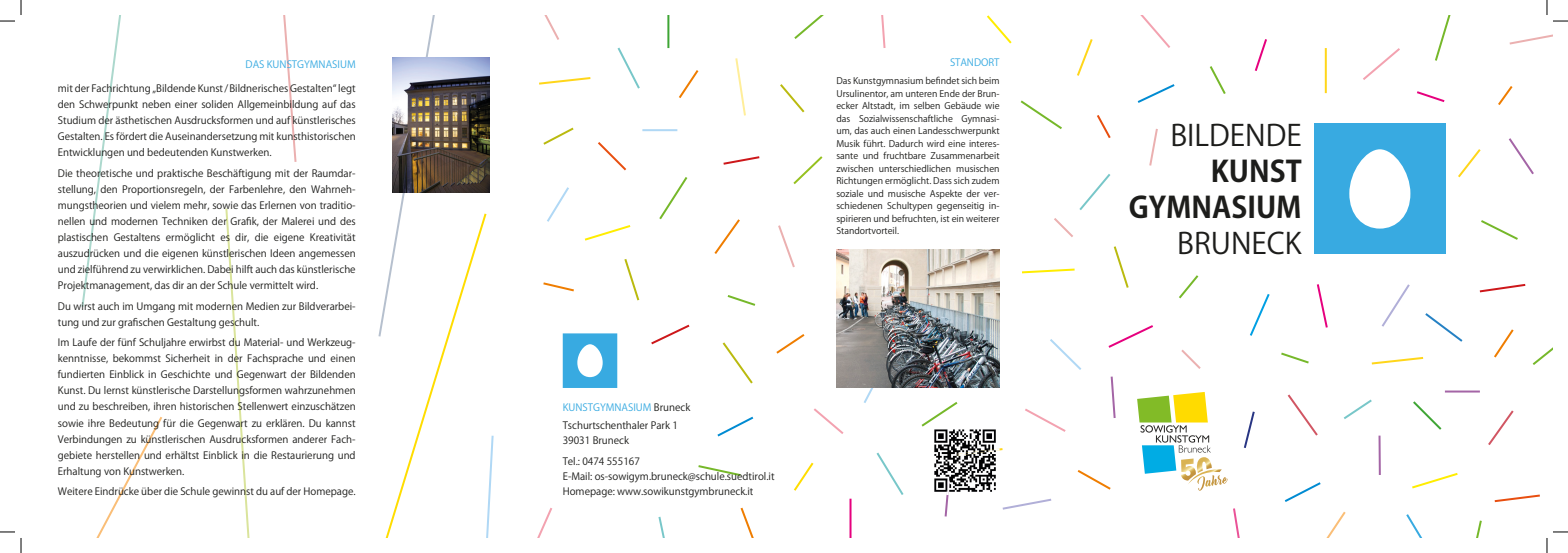
<style>
.page{position:relative;width:1568px;height:553px;background:#fff}
.page>*{position:absolute;margin:0;border:0;box-sizing:border-box;transform-origin:0 0}
.t1{font:29px "Koz Go Pr 6 N";color:#1d1d1b}
.t2{font:700 29px/35.8px "Koz Go Pr 6 N";color:#1d1d1b;text-align:right}
.t3{font:10px/16.1px "Koz Go Pr 6 N";color:#1d1d1b}
.t4{font:10px "Koz Go Pr 6 N";color:#38aae1}
.t5{font:9px/12.5px "Koz Go Pr 6 N";color:#1d1d1b;text-align:justify}
.s1{color:#38aae1}
</style>
<div class="page">
<svg style="left:386px;top:338px;width:63px;height:199px"></svg>
<svg style="left:225px;top:208px;width:25px;height:329px"></svg>
<svg style="left:378px;top:15px;width:112px;height:323px"></svg>
<svg style="left:283px;top:15px;width:14px;height:147px"></svg>
<svg style="left:486px;top:435px;width:8px;height:102px"></svg>
<svg style="left:81px;top:15px;width:40px;height:292px"></svg>
<svg style="left:97px;top:416px;width:66px;height:121px"></svg>
<svg style="left:861px;top:387px;width:25px;height:16px"></svg>
<svg style="left:1327px;top:511px;width:19px;height:26px"></svg>
<svg style="left:1371px;top:357px;width:53px;height:8px"></svg>
<svg style="left:1287px;top:394px;width:31px;height:42px"></svg>
<svg style="left:1108px;top:325px;width:45px;height:23px"></svg>
<svg style="left:1435px;top:15px;width:16px;height:46px"></svg>
<svg style="left:1508px;top:138px;width:26px;height:37px"></svg>
<svg style="left:1479px;top:284px;width:47px;height:9px"></svg>
<svg style="left:1137px;top:84px;width:38px;height:19px"></svg>
<hr style="left:1324px;top:48px;width:2px;height:45px;background:#ffd61a">
<svg style="left:814px;top:408px;width:30px;height:26px"></svg>
<svg style="left:1378px;top:435px;width:3px;height:40px"></svg>
<svg style="left:1494px;top:494px;width:46px;height:9px"></svg>
<svg style="left:1250px;top:294px;width:20px;height:42px"></svg>
<svg style="left:1532px;top:348px;width:20px;height:17px"></svg>
<svg style="left:1050px;top:339px;width:32px;height:31px"></svg>
<svg style="left:1243px;top:411px;width:12px;height:37px"></svg>
<svg style="left:1316px;top:284px;width:12px;height:44px"></svg>
<svg style="left:1458px;top:149px;width:23px;height:29px"></svg>
<svg style="left:1488px;top:410px;width:26px;height:35px"></svg>
<svg style="left:1425px;top:313px;width:38px;height:29px"></svg>
<svg style="left:1140px;top:15px;width:31px;height:33px"></svg>
<svg style="left:1020px;top:100px;width:42px;height:29px"></svg>
<svg style="left:1110px;top:376px;width:6px;height:42px"></svg>
<svg style="left:1412px;top:473px;width:46px;height:16px"></svg>
<svg style="left:1498px;top:86px;width:15px;height:19px"></svg>
<svg style="left:1254px;top:39px;width:13px;height:32px"></svg>
<svg style="left:1381px;top:284px;width:29px;height:43px"></svg>
<svg style="left:1233px;top:508px;width:7px;height:29px"></svg>
<svg style="left:1097px;top:115px;width:14px;height:23px"></svg>
<svg style="left:780px;top:84px;width:25px;height:29px"></svg>
<svg style="left:1077px;top:39px;width:16px;height:37px"></svg>
<svg style="left:1413px;top:401px;width:29px;height:29px"></svg>
<svg style="left:1281px;top:352px;width:28px;height:12px"></svg>
<svg style="left:1481px;top:220px;width:37px;height:20px"></svg>
<svg style="left:1494px;top:329px;width:20px;height:29px"></svg>
<svg style="left:1476px;top:520px;width:6px;height:17px"></svg>
<svg style="left:1025px;top:408px;width:41px;height:24px"></svg>
<svg style="left:1284px;top:482px;width:37px;height:20px"></svg>
<hr style="left:1444px;top:390px;width:35px;height:2px;background:#a465a6">
<svg style="left:1209px;top:66px;width:17px;height:28px"></svg>
<svg style="left:1179px;top:275px;width:20px;height:24px"></svg>
<svg style="left:1363px;top:48px;width:37px;height:32px"></svg>
<svg style="left:1343px;top:399px;width:29px;height:20px"></svg>
<svg style="left:1077px;top:470px;width:34px;height:20px"></svg>
<svg style="left:944px;top:494px;width:5px;height:22px"></svg>
<svg style="left:1509px;top:34px;width:43px;height:11px"></svg>
<svg style="left:1181px;top:349px;width:20px;height:20px"></svg>
<svg style="left:793px;top:156px;width:30px;height:29px"></svg>
<svg style="left:1406px;top:514px;width:16px;height:23px"></svg>
<svg style="left:1149px;top:128px;width:9px;height:38px"></svg>
<svg style="left:794px;top:462px;width:20px;height:29px"></svg>
<svg style="left:539px;top:77px;width:52px;height:8px"></svg>
<svg style="left:722px;top:342px;width:31px;height:42px"></svg>
<svg style="left:723px;top:156px;width:37px;height:9px"></svg>
<svg style="left:547px;top:187px;width:22px;height:35px"></svg>
<svg style="left:735px;top:58px;width:11px;height:58px"></svg>
<svg style="left:778px;top:225px;width:17px;height:43px"></svg>
<svg style="left:714px;top:219px;width:26px;height:35px"></svg>
<svg style="left:617px;top:47px;width:23px;height:42px"></svg>
<svg style="left:698px;top:465px;width:43px;height:11px"></svg>
<svg style="left:584px;top:225px;width:47px;height:16px"></svg>
<svg style="left:659px;top:177px;width:29px;height:43px"></svg>
<svg style="left:598px;top:142px;width:29px;height:29px"></svg>
<svg style="left:727px;top:295px;width:29px;height:11px"></svg>
<svg style="left:679px;top:70px;width:20px;height:28px"></svg>
<svg style="left:921px;top:402px;width:37px;height:25px"></svg>
<svg style="left:717px;top:416px;width:37px;height:21px"></svg>
<hr style="left:642px;top:129px;width:35px;height:2px;background:#b0d8f5">
<svg style="left:776px;top:334px;width:29px;height:20px"></svg>
<hr style="left:849px;top:498px;width:2px;height:39px;background:#e6007e">
<svg style="left:876px;top:452px;width:28px;height:43px"></svg>
<svg style="left:562px;top:333px;width:55px;height:54px"></svg>
<svg style="left:651px;top:324px;width:39px;height:21px"></svg>
<hr style="left:667px;top:15px;width:2px;height:33px;background:#3fa535">
<svg style="left:543px;top:282px;width:31px;height:10px"></svg>
<svg style="left:543px;top:127px;width:31px;height:18px"></svg>
<svg style="left:544px;top:15px;width:15px;height:25px"></svg>
<svg style="left:794px;top:15px;width:30px;height:24px"></svg>
<svg style="left:1002px;top:498px;width:50px;height:12px"></svg>
<svg style="left:1417px;top:91px;width:28px;height:11px"></svg>
<svg style="left:1022px;top:174px;width:107px;height:114px"></svg>
<svg style="left:740px;top:507px;width:14px;height:30px"></svg>
<svg style="left:624px;top:259px;width:16px;height:42px"></svg>
<svg style="left:881px;top:15px;width:5px;height:33px"></svg>
<svg style="left:987px;top:15px;width:25px;height:29px"></svg>
<svg style="left:537px;top:507px;width:16px;height:30px"></svg>
<svg style="left:658px;top:516px;width:7px;height:21px"></svg>
<div style="left:1313px;top:123px;width:132px;height:131px;background:#38aae1"></div>
<svg style="left:1349px;top:149px;width:61px;height:79px"></svg>
<img style="left:393px;top:58px;width:96px;height:134px">
<img style="left:836px;top:250px;width:163px;height:137px">
<img style="left:1187px;top:469px;width:34px;height:15px">
<img style="left:1181px;top:473px;width:14px;height:7px">
<img style="left:1205px;top:474px;width:22px;height:12px">
<img style="left:1196px;top:476px;width:9px;height:14px">
<svg style="left:1137px;top:392px;width:73px;height:81px"></svg>
<img style="left:930px;top:425px;width:66px;height:67px">
<img style="left:946px;top:480px;width:3px;height:14px">
<img style="left:957px;top:448px;width:42px;height:7px">
<svg style="left:0;top:0;width:22px;height:22px"></svg>
<svg style="left:0;top:531px;width:22px;height:21px"></svg>
<svg style="left:1546px;top:0;width:21px;height:22px"></svg>
<svg style="left:1546px;top:531px;width:21px;height:21px"></svg>
<p class="t4" style="left:245px;top:58px;width:112px">DAS KUNSTGYMNASIUM</p>
<p class="t3" style="left:58px;top:81px;width:299px;text-align:justify">mit der Fachrichtung „Bildende Kunst / Bildnerisches Gestalten“ legt den Schwerpunkt neben einer soliden Allgemeinbildung auf das Studium der ästhetischen Ausdrucksformen und auf künstlerisches Gestalten. Es fördert die Auseinandersetzung mit kunsthistorischen Entwicklungen und bedeutenden Kunstwerken.</p>
<p class="t3" style="left:58px;top:165px;width:299px;text-align:justify">Die theoretische und praktische Beschäftigung mit der Raumdar&shy;stellung, den Proportionsregeln, der Farbenlehre, den Wahrneh&shy;mungstheorien und vielem mehr, sowie das Erlernen von traditio&shy;nellen und modernen Techniken der Grafik, der Malerei und des plastischen Gestaltens ermöglicht es dir, die eigene Kreativität auszudrücken und die eigenen künstlerischen Ideen angemessen und zielführend zu verwirklichen. Dabei hilft auch das künstlerische Projektmanagement, das dir an der Schule vermittelt wird.</p>
<p class="t3" style="left:58px;top:298px;width:299px">Du wirst auch im Umgang mit modernen Medien zur Bildverarbei&shy;tung und zur grafischen Gestaltung geschult.</p>
<p class="t3" style="left:58px;top:334px;width:299px;text-align:justify">Im Laufe der fünf Schuljahre erwirbst du Material- und Werkzeug&shy;kenntnisse, bekommst Sicherheit in der Fachsprache und einen fundierten Einblick in Geschichte und Gegenwart der Bildenden Kunst. Du lernst künstlerische Darstellungsformen wahrzunehmen und zu beschreiben, ihren historischen Stellenwert einzuschätzen sowie ihre Bedeutung für die Gegenwart zu erklären. Du kannst Verbindungen zu künstlerischen Ausdrucksformen anderer Fach&shy;gebiete herstellen und erhältst Einblick in die Restaurierung und Erhaltung von Kunstwerken.</p>
<p class="t3" style="left:58px;top:483px;width:299px">Weitere Eindrücke über die Schule gewinnst du auf der Homepage.</p>
<p class="t4" style="left:949px;top:57px;width:51px">STANDORT</p>
<p class="t5" style="left:836px;top:75px;width:164px">Das Kunstgymnasium befindet sich beim Ursulinentor, am unteren Ende der Brun&shy;ecker Altstadt, im selben Gebäude wie das Sozialwissenschaftliche Gymnasi&shy;um, das auch einen Landesschwerpunkt Musik führt. Dadurch wird eine interes&shy;sante und fruchtbare Zusammenarbeit zwischen unterschiedlichen musischen Richtungen ermöglicht. Dass sich zudem soziale und musische Aspekte der ver&shy;schiedenen Schultypen gegenseitig in&shy;spirieren und befruchten, ist ein weiterer Standortvorteil.</p>
<p class="t3" style="left:562px;top:399px;width:129px;line-height:17.8px"><span class="s1">KUNSTGYMNASIUM</span> Bruneck<br>Tschurtschenthaler Park 1</p>
<p class="t3" style="left:562px;top:430px;width:79px;line-height:20.7px">39031 Bruneck<br>Tel.: 0474 555167</p>
<p class="t3" style="left:562px;top:468px;width:213px;line-height:15px">E-Mail: os-sowigym.bruneck@schule.suedtirol.it<br>Homepage: www.sowikunstgymbruneck.it</p>
<h1 class="t1" style="left:1170px;top:119px;width:133px">BILDENDE</h1>
<h1 class="t2" style="left:1128px;top:154px;width:174px">KUNST<br>GYMNASIUM</h1>
<h1 class="t1" style="left:1177px;top:227px;width:126px">BRUNECK</h1>
</div>
